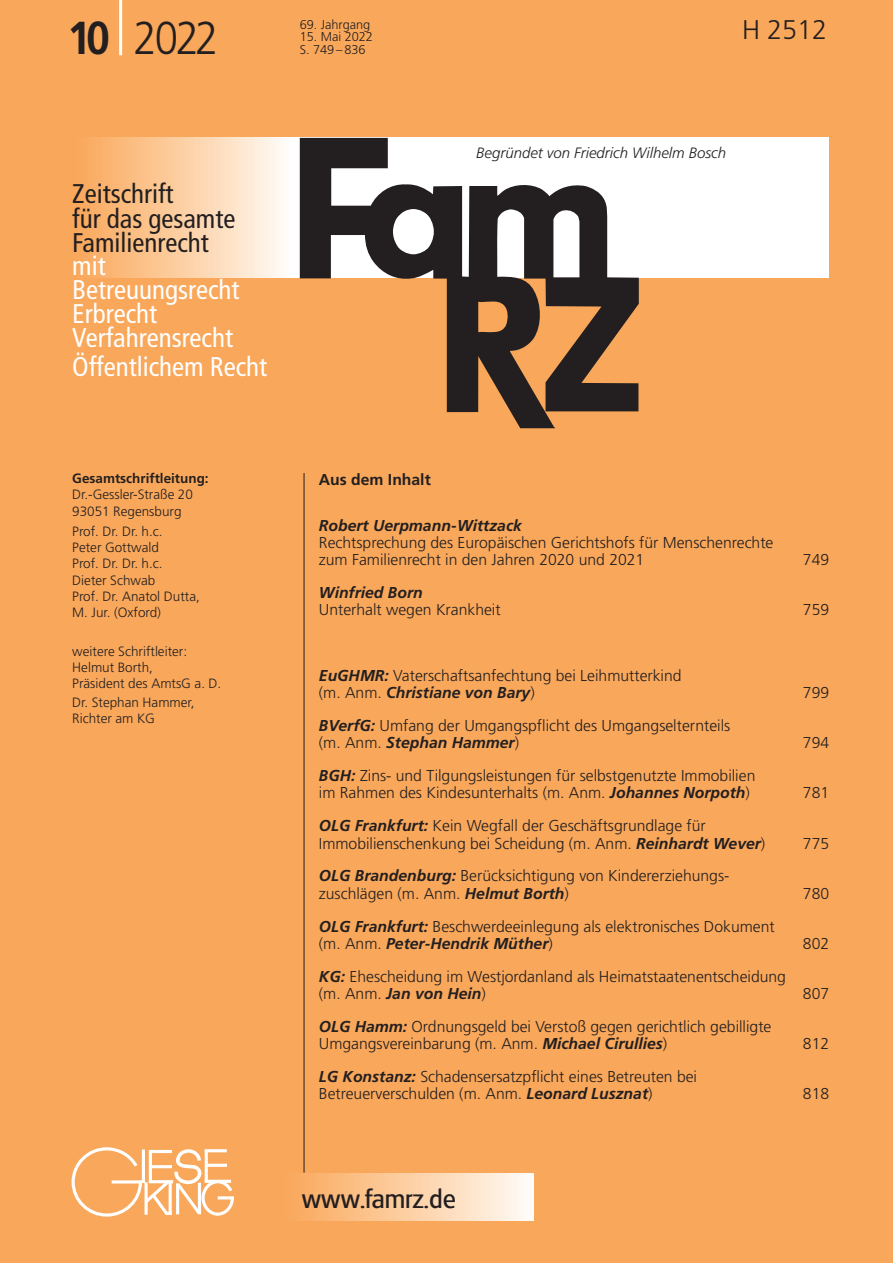
<style>
.page{position:relative;width:893px;height:1263px;background:#f9a75a}
.page>*{position:absolute;margin:0;border:0;box-sizing:border-box;transform-origin:0 0}
.t1{font:300 46.2px "Frutiger";color:#231f20;scale:.91 1}
.t2{font:condensed 27px/24px "Frutiger";color:#fff}
.t3{font:condensed 27px/24.5px "Frutiger";color:#231f20}
.t4{font:27px "Glasgow";color:#231f20}
.t5{font:300 27px "Frutiger";color:#231f20}
.t6{font:300 15.75px/17.2px "Frutiger";color:#231f20}
.t7{font:italic 700 15.75px "Frutiger";color:#231f20}
.t8{font:700 15.75px "Frutiger";color:#231f20}
.t9{font:italic 300 15px "Frutiger";color:#231f20}
.t10{font:300 13.5px/16.2px "Frutiger";color:#231f20}
.t11{font:700 13.5px "Frutiger";color:#231f20}
.t12{font:300 12.75px/12.8px "Frutiger";color:#231f20}
.s1{font-weight:700}
.s2{font-weight:700;font-style:italic}
</style>
<div class="page">
<div style="left:251px;top:137px;width:577px;height:140px;background:#fff"></div>
<hr style="left:304px;top:473px;width:1px;height:699px;background:#231f20">
<div style="left:74px;top:137px;width:215px;height:140px;background:linear-gradient(to right,#faa657,#fffbf5)"></div>
<div style="left:283px;top:1174px;width:251px;height:46px;background:linear-gradient(to right,#faa657,#fffbf5)"></div>
<svg style="left:72px;top:1147px;width:162px;height:70px"></svg>
<svg style="left:300px;top:138px;width:339px;height:290px"></svg>
<hr style="left:119px;top:0;width:3px;height:55px;background:#fff">
<h1 class="t1" style="left:67px;top:19px;width:167px"><span class="s1">10</span> 2022</h1>
<p class="t12" style="left:300px;top:19px;width:72px">69. Jahrgang</p>
<p class="t12" style="left:300px;top:32px;width:75px">15. Mai 2022<br>S. 749 – 836</p>
<h2 class="t3" style="left:72px;top:184px;width:165px">Zeitschrift<br>für das gesamte<br>Familienrecht</h2>
<h2 class="t2" style="left:72px;top:256px;width:169px">mit<br>Betreuungsrecht<br>Erbrecht<br>Verfahrensrecht</h2>
<h2 class="t2" style="left:72px;top:357px;width:197px">Öffentlichem Recht</h2>
<h2 class="t5" style="left:742px;top:19px;width:87px">H 2512</h2>
<p class="t9" style="left:476px;top:147px;width:251px">Begründet von Friedrich Wilhelm Bosch</p>
<p class="t11" style="left:72px;top:473px;width:138px">Gesamtschriftleitung:</p>
<p class="t10" style="left:72px;top:488px;width:122px">Dr.-Gessler-Straße 20<br>93051 Regensburg</p>
<p class="t10" style="left:72px;top:524px;width:129px">Prof. Dr. Dr. h.c.<br>Peter Gottwald<br>Prof. Dr. Dr. h.c.<br>Dieter Schwab<br>Prof. Dr. Anatol Dutta,<br>M. Jur. (Oxford)</p>
<p class="t10" style="left:72px;top:644px;width:151px">weitere Schriftleiter:<br>Helmut Borth,<br>Präsident des AmtsG a. D.</p>
<p class="t10" style="left:72px;top:695px;width:124px">Dr. Stephan Hammer,<br>Richter am KG</p>
<p class="t8" style="left:319px;top:473px;width:113px">Aus dem Inhalt</p>
<p class="t7" style="left:319px;top:519px;width:204px">Robert Uerpmann-Wittzack</p>
<p class="t6" style="left:319px;top:535px;width:456px">Rechtsprechung des Europäischen Gerichtshofs für Menschenrechte zum Familienrecht in den Jahren 2020 und 2021</p>
<p class="t6" style="left:803px;top:552px;width:28px">749</p>
<p class="t7" style="left:319px;top:586px;width:106px">Winfried Born</p>
<p class="t6" style="left:319px;top:602px;width:183px">Unterhalt wegen Krankheit</p>
<p class="t6" style="left:803px;top:602px;width:28px">759</p>
<p class="t6" style="left:319px;top:668px;width:364px"><span class="s2">EuGHMR:</span> Vaterschaftsanfechtung bei Leihmutterkind (m. Anm. <span class="s2">Christiane von Bary</span>)</p>
<p class="t6" style="left:319px;top:718px;width:413px"><span class="s2">BVerfG:</span> Umfang der Umgangspflicht des Umgangselternteils (m. Anm. <span class="s2">Stephan Hammer</span>)</p>
<p class="t6" style="left:319px;top:768px;width:438px"><span class="s2">BGH:</span> Zins- und Tilgungsleistungen für selbstgenutzte Immobilien im Rahmen des Kindesunterhalts (m. Anm. <span class="s2">Johannes Norpoth</span>)</p>
<p class="t6" style="left:319px;top:818px;width:448px"><span class="s2">OLG Frankfurt:</span> Kein Wegfall der Geschäftsgrundlage für<br>Immobilienschenkung bei Scheidung (m. Anm. <span class="s2">Reinhardt Wever</span>)</p>
<p class="t6" style="left:319px;top:868px;width:412px"><span class="s2">OLG Brandenburg:</span> Berücksichtigung von Kindererziehungs&shy;zuschlägen (m. Anm. <span class="s2">Helmut Borth</span>)</p>
<p class="t6" style="left:319px;top:919px;width:457px"><span class="s2">OLG Frankfurt:</span> Beschwerdeeinlegung als elektronisches Dokument (m. Anm. <span class="s2">Peter-Hendrik Müther</span>)</p>
<p class="t6" style="left:319px;top:969px;width:469px"><span class="s2">KG:</span> Ehescheidung im Westjordanland als Heimatstaatenentscheidung (m. Anm. <span class="s2">Jan von Hein</span>)</p>
<p class="t6" style="left:319px;top:1019px;width:454px"><span class="s2">OLG Hamm:</span> Ordnungsgeld bei Verstoß gegen gerichtlich gebilligte<br>Umgangsvereinbarung (m. Anm. <span class="s2">Michael Cirullies</span>)</p>
<p class="t6" style="left:319px;top:1069px;width:380px"><span class="s2">LG Konstanz:</span> Schadensersatzpflicht eines Betreuten bei<br>Betreuerverschulden (m. Anm. <span class="s2">Leonard Lusznat</span>)</p>
<p class="t6" style="left:803px;top:685px;width:28px">799</p>
<p class="t6" style="left:803px;top:735px;width:28px">794</p>
<p class="t6" style="left:803px;top:785px;width:28px">781</p>
<p class="t6" style="left:803px;top:836px;width:28px">775</p>
<p class="t6" style="left:803px;top:886px;width:28px">780</p>
<p class="t6" style="left:803px;top:936px;width:28px">802</p>
<p class="t6" style="left:803px;top:986px;width:28px">807</p>
<p class="t6" style="left:803px;top:1036px;width:28px">812</p>
<p class="t6" style="left:803px;top:1086px;width:28px">818</p>
<h2 class="t4" style="left:302px;top:1188px;width:155px">www.famrz.de</h2>
</div>
